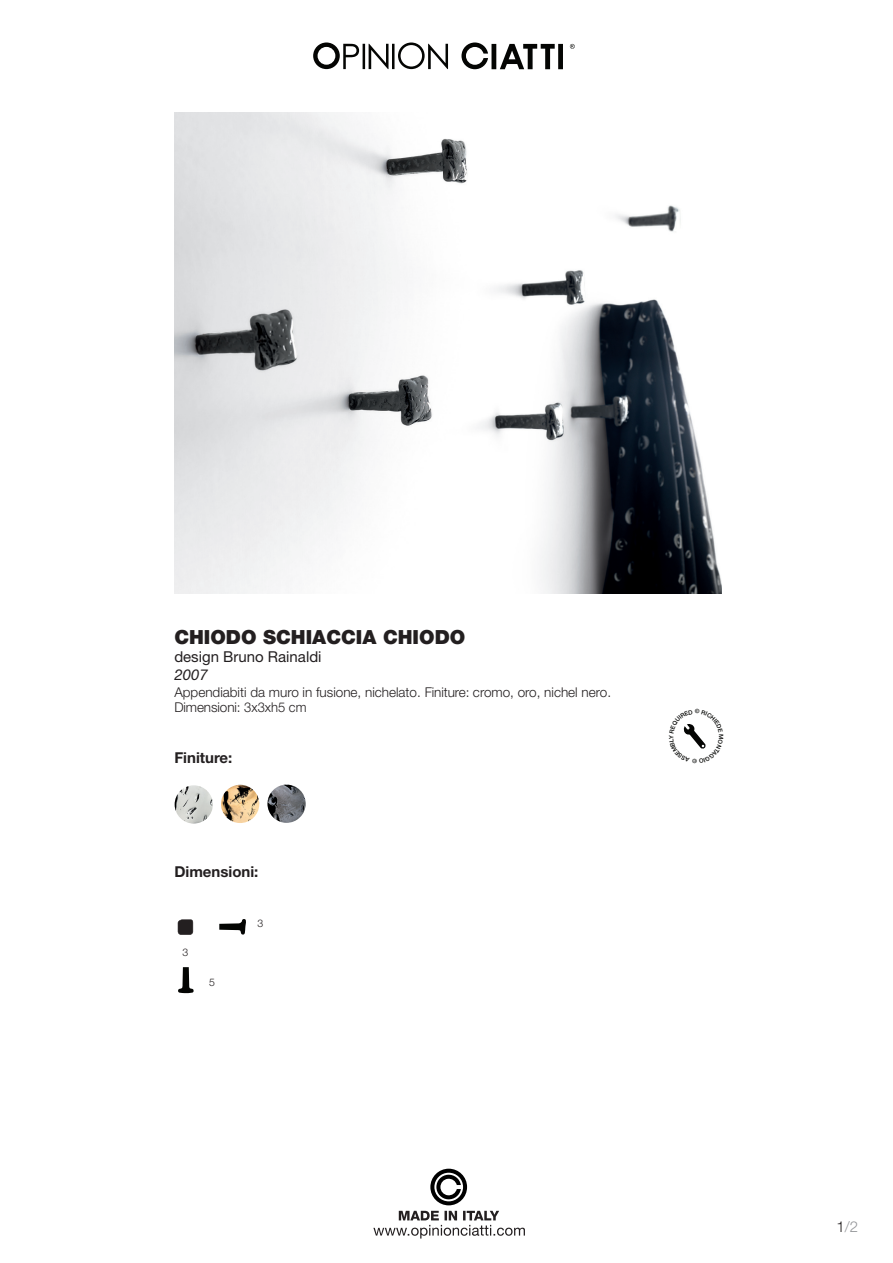
<style>
.page{position:relative;width:893px;height:1263px;background:#fff}
.page>*{position:absolute;margin:0;border:0;box-sizing:border-box;transform-origin:0 0}
.t1{font:900 19.5px "Helvetica Neue";color:#231f20}
.t2{font:700 15px "Helvetica Neue East A";color:#231f20}
.t3{font:15px "Helvetica Neue";color:#231f20}
.t4{font:italic 15px "Helvetica Neue";color:#231f20}
.t5{font:300 15px "Helvetica Neue";color:#939598}
.t6{font:300 13.5px "Helvetica Neue";color:#231f20}
.t7{font:300 10.5px "Helvetica Neue";color:#231f20}
.s1{color:#231f20}
</style>
<div class="page">
<svg style="left:373px;top:1211px;width:152px;height:27px"></svg>
<svg style="left:430px;top:1169px;width:37px;height:36px"></svg>
<svg style="left:434px;top:1173px;width:29px;height:28px"></svg>
<svg style="left:436px;top:1174px;width:25px;height:26px"></svg>
<svg style="left:313px;top:42px;width:262px;height:27px"></svg>
<img style="left:175px;top:112px;width:546px;height:481px">
<svg style="left:219px;top:919px;width:27px;height:16px"></svg>
<svg style="left:178px;top:919px;width:15px;height:16px"></svg>
<svg style="left:178px;top:967px;width:16px;height:26px"></svg>
<img style="left:175px;top:785px;width:38px;height:39px;border-radius:19px">
<img style="left:221px;top:785px;width:38px;height:38px">
<img style="left:267px;top:784px;width:39px;height:39px;border-radius:19px">
<svg style="left:683px;top:724px;width:23px;height:25px"></svg>
<p class="t1" style="left:174px;top:626px;width:292px">CHIODO SCHIACCIA CHIODO</p>
<p class="t3" style="left:174px;top:648px;width:149px">design Bruno Rainaldi</p>
<p class="t4" style="left:174px;top:666px;width:35px">2007</p>
<p class="t6" style="left:174px;top:684px;width:438px">Appendiabiti da muro in fusione, nichelato. Finiture: cromo, oro, nichel nero.</p>
<p class="t6" style="left:174px;top:699px;width:134px">Dimensioni: 3x3xh5 cm</p>
<p class="t2" style="left:174px;top:748px;width:60px">Finiture:</p>
<p class="t2" style="left:174px;top:862px;width:86px">Dimensioni:</p>
<p class="t7" style="left:183px;top:946px;width:7px">3</p>
<p class="t7" style="left:209px;top:976px;width:7px">5</p>
<p class="t7" style="left:258px;top:917px;width:7px">3</p>
<p class="t5" style="left:837px;top:1217px;width:23px"><span class="s1">1</span>/2</p>
</div>
